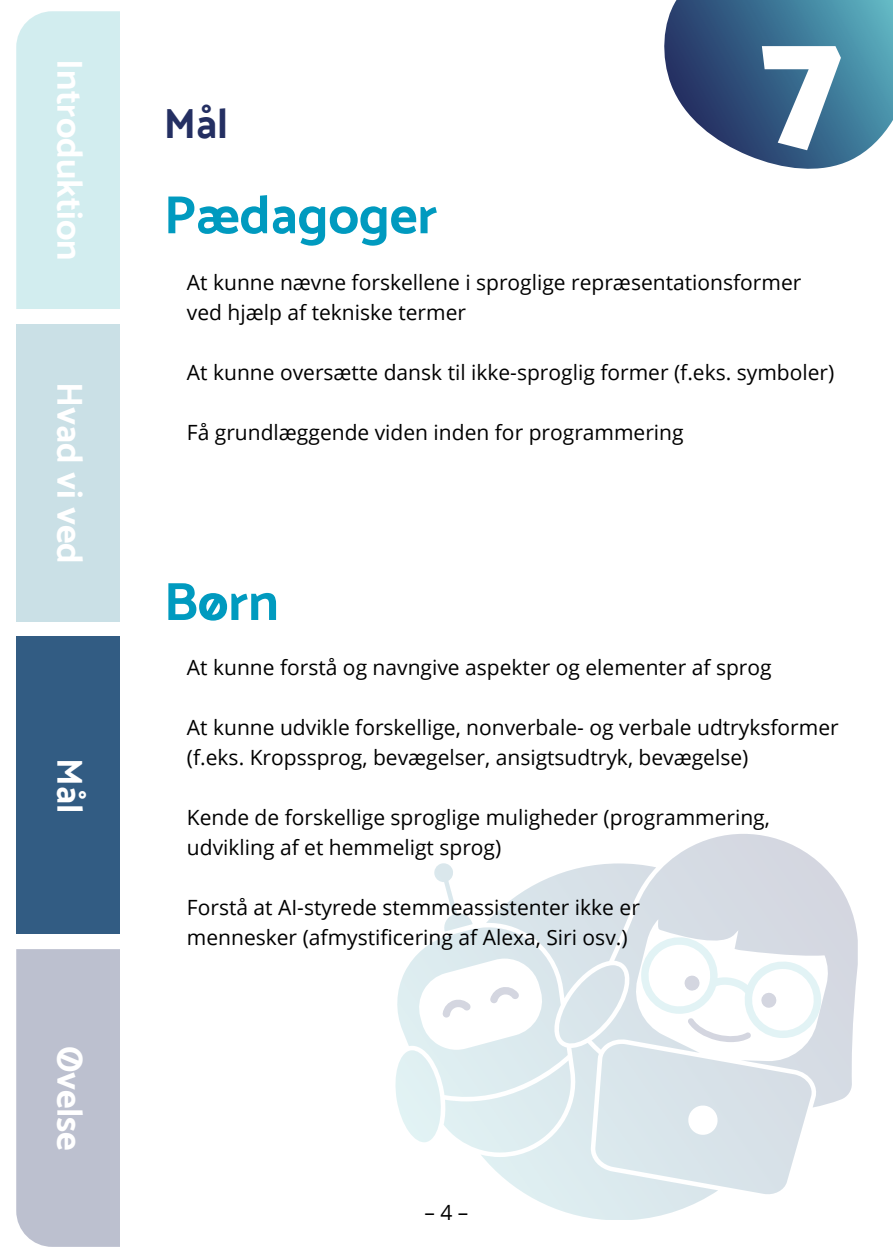
<style>
.page{position:relative;width:893px;height:1259px;background:#fff}
.page>*{position:absolute;margin:0;border:0;box-sizing:border-box;transform-origin:0 0}
.t1{font:900 162px "Catamaran";color:#fff}
.t2{font:700 54px "Catamaran";color:#009abf}
.t3{font:700 42px "Catamaran";color:#242f62}
.t4{font:700 36px "Catamaran";color:#fff}
.t5{font:21px/30px "Open Sans";color:#000}
</style>
<div class="page">
<div style="left:16px;top:636px;width:104px;height:298px;background:#325c83"></div>
<svg style="left:664px;top:0;width:229px;height:169px;background:#547d9b"></svg>
<svg style="left:16px;top:11px;width:104px;height:611px;background:#cfe7eb"></svg>
<div style="left:16px;top:949px;width:104px;height:298px;background:#bcc0cf"></div>
<svg style="left:395px;top:834px;width:463px;height:386px"></svg>
<h3 class="t4" style="left:91px;top:59px;width:203px;rotate:90deg">Introduktion</h3>
<h3 class="t4" style="left:91px;top:382px;width:183px;rotate:90deg">Hvad vi ved</h3>
<h3 class="t4" style="left:91px;top:758px;width:57px;rotate:90deg">Mål</h3>
<h3 class="t4" style="left:91px;top:1045px;width:106px;rotate:90deg">Øvelse</h3>
<h3 class="t3" style="left:164px;top:99px;width:66px">Mål</h3>
<h2 class="t2" style="left:164px;top:183px;width:275px">Pædagoger</h2>
<h1 class="t1" style="left:760px;top:-13px;width:85px">7</h1>
<p class="t5" style="left:187px;top:267px;width:616px">At kunne nævne forskellene i sproglige repræsentationsformer ved hjælp af tekniske termer</p>
<p class="t5" style="left:187px;top:357px;width:649px">At kunne oversætte dansk til ikke-sproglig former (f.eks. symboler)</p>
<p class="t5" style="left:187px;top:417px;width:498px">Få grundlæggende viden inden for programmering</p>
<h2 class="t2" style="left:164px;top:570px;width:117px">Børn</h2>
<p class="t5" style="left:187px;top:651px;width:586px">At kunne forstå og navngive aspekter og elementer af sprog</p>
<p class="t5" style="left:187px;top:711px;width:653px">At kunne udvikle forskellige, nonverbale- og verbale udtryksformer (f.eks. Kropssprog, bevægelser, ansigtsudtryk, bevægelse)</p>
<p class="t5" style="left:187px;top:801px;width:584px">Kende de forskellige sproglige muligheder (programmering, udvikling af et hemmeligt sprog)</p>
<p class="t5" style="left:187px;top:891px;width:454px">Forstå at AI-styrede stemmeassistenter ikke er mennesker (afmystificering af Alexa, Siri osv.)</p>
<p class="t5" style="left:424px;top:1196px;width:45px">– 4 –</p>
</div>
